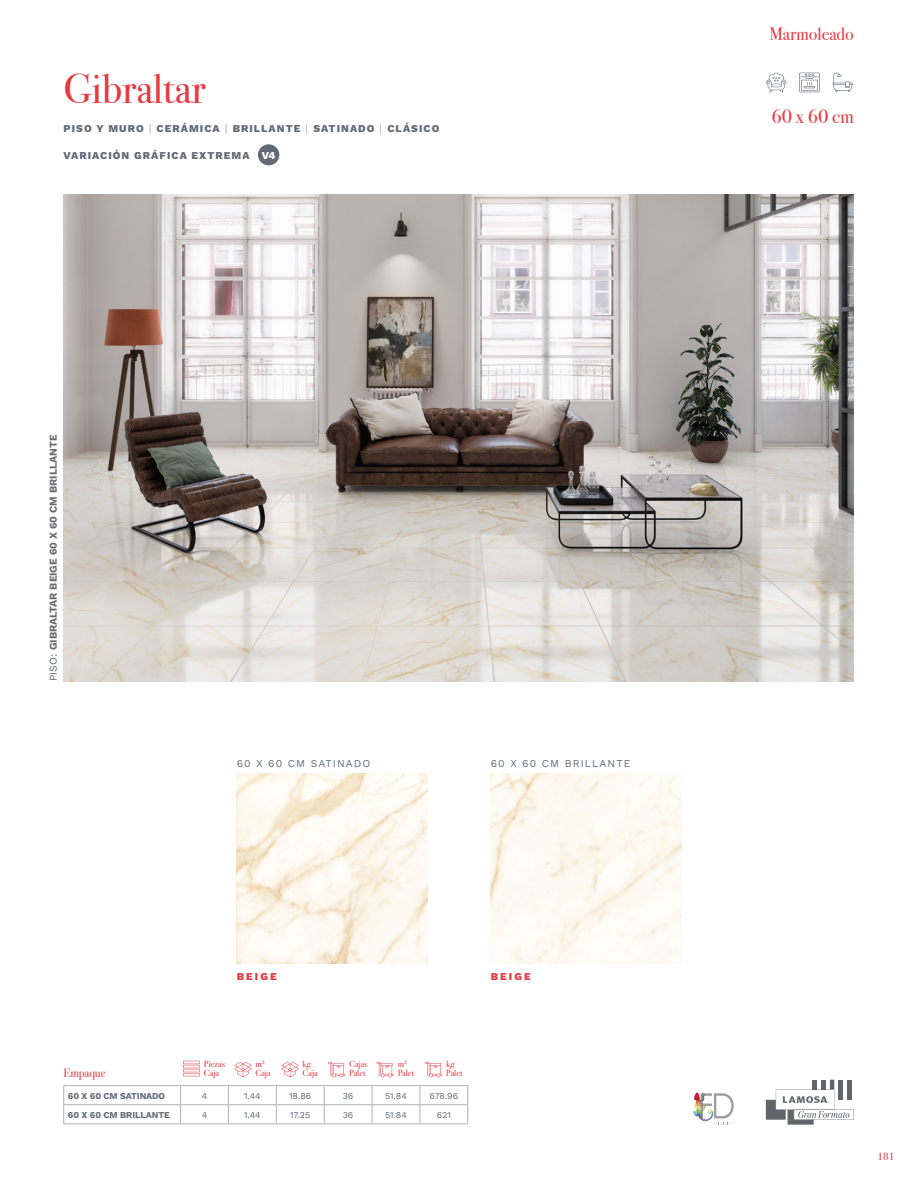
<style>
.page{position:relative;width:918px;height:1188px;background:#fff}
.page>*{position:absolute;margin:0;border:0;box-sizing:border-box;transform-origin:0 0}
.t1{font:42px "Bodoni Svty Two ITCTT";color:#e83943}
.t2{font:19.5px "Bodoni Svty Two ITCTT";color:#e83943}
.t3{font:18px "Bodoni Svty Two ITCTT";color:#e83943}
.t4{font:12px "Bodoni Svty Two ITCTT";color:#e83943}
.t5{font:800 10.5px "Work Sans";letter-spacing:.1em;color:#626b75}
.t6{font:700 10.5px "Work Sans";color:#626b75}
.t7{font:10.5px "Work Sans";letter-spacing:.1em;color:#626b75}
.t8{font:800 10.5px "Work Sans";letter-spacing:.2em;color:#e83943}
.t9{font:10.5px "Bodoni Svty Two ITCTT";color:#e83943}
.t10{font:800 10.5px "Work Sans";color:#fff}
.t11{font:9px "Bodoni Svty Two ITCTT";color:#e83943}
.t12{font:9px "Work Sans";letter-spacing:-.01em;color:#626b75}
.t13{font:700 9px "Work Sans";letter-spacing:-.01em;color:#626b75}
.s1{font-weight:300}
.s2{font-weight:400}
</style>
<div class="page">
<img style="left:64px;top:195px;width:790px;height:486px">
<svg style="left:281px;top:1062px;width:18px;height:15px"></svg>
<svg style="left:234px;top:1062px;width:18px;height:15px"></svg>
<svg style="left:328px;top:1062px;width:17px;height:15px"></svg>
<svg style="left:376px;top:1062px;width:18px;height:15px"></svg>
<svg style="left:425px;top:1062px;width:17px;height:15px"></svg>
<hr style="left:183px;top:1073px;width:17px;height:3px;background:#e83943">
<hr style="left:183px;top:1069px;width:17px;height:3px;background:#e83943">
<hr style="left:183px;top:1065px;width:17px;height:3px;background:#e83943">
<hr style="left:183px;top:1061px;width:17px;height:3px;background:#e83943">
<svg style="left:63px;top:1086px;width:1px;height:37px"></svg>
<svg style="left:467px;top:1086px;width:1px;height:37px"></svg>
<svg style="left:180px;top:1086px;width:1px;height:37px"></svg>
<svg style="left:228px;top:1086px;width:1px;height:37px"></svg>
<svg style="left:276px;top:1086px;width:1px;height:37px"></svg>
<svg style="left:324px;top:1086px;width:1px;height:37px"></svg>
<svg style="left:372px;top:1086px;width:1px;height:37px"></svg>
<svg style="left:420px;top:1086px;width:1px;height:37px"></svg>
<hr style="left:63px;top:1085px;width:118px;height:1px;background:#b3b2b2">
<hr style="left:181px;top:1085px;width:47px;height:1px;background:#b3b2b2">
<hr style="left:228px;top:1085px;width:48px;height:1px;background:#b3b2b2">
<hr style="left:276px;top:1085px;width:48px;height:1px;background:#b3b2b2">
<hr style="left:324px;top:1085px;width:48px;height:1px;background:#b3b2b2">
<hr style="left:372px;top:1085px;width:48px;height:1px;background:#b3b2b2">
<hr style="left:420px;top:1085px;width:48px;height:1px;background:#b3b2b2">
<hr style="left:63px;top:1104px;width:118px;height:1px;background:#b3b2b2">
<hr style="left:181px;top:1104px;width:47px;height:1px;background:#b3b2b2">
<hr style="left:228px;top:1104px;width:48px;height:1px;background:#b3b2b2">
<hr style="left:276px;top:1104px;width:48px;height:1px;background:#b3b2b2">
<hr style="left:324px;top:1104px;width:48px;height:1px;background:#b3b2b2">
<hr style="left:372px;top:1104px;width:48px;height:1px;background:#b3b2b2">
<hr style="left:420px;top:1104px;width:48px;height:1px;background:#b3b2b2">
<hr style="left:63px;top:1123px;width:118px;height:1px;background:#b3b2b2">
<hr style="left:181px;top:1123px;width:47px;height:1px;background:#b3b2b2">
<hr style="left:228px;top:1123px;width:48px;height:1px;background:#b3b2b2">
<hr style="left:276px;top:1123px;width:48px;height:1px;background:#b3b2b2">
<hr style="left:324px;top:1123px;width:48px;height:1px;background:#b3b2b2">
<hr style="left:372px;top:1123px;width:48px;height:1px;background:#b3b2b2">
<hr style="left:420px;top:1123px;width:48px;height:1px;background:#b3b2b2">
<div style="left:258px;top:144px;width:21px;height:21px;background:#626b75;border-radius:50%"></div>
<svg style="left:832px;top:73px;width:21px;height:19px"></svg>
<svg style="left:766px;top:72px;width:20px;height:20px"></svg>
<svg style="left:799px;top:73px;width:21px;height:19px"></svg>
<svg style="left:693px;top:1092px;width:41px;height:32px"></svg>
<div style="left:812px;top:1080px;width:5px;height:10px;background:#63656a"></div>
<hr style="left:821px;top:1080px;width:4px;height:10px;background:#63656a">
<hr style="left:830px;top:1080px;width:4px;height:10px;background:#63656a">
<hr style="left:839px;top:1080px;width:4px;height:20px;background:#63656a">
<hr style="left:848px;top:1080px;width:4px;height:20px;background:#63656a">
<svg style="left:766px;top:1090px;width:88px;height:35px"></svg>
<img style="left:237px;top:774px;width:190px;height:190px">
<img style="left:491px;top:774px;width:190px;height:190px">
<p class="t1" style="left:64px;top:54px;width:144px">Gibraltar</p>
<p class="t5" style="left:64px;top:120px;width:377px">PISO Y MURO <span class="s1">|</span> CERÁMICA <span class="s1">|</span> BRILLANTE <span class="s1">|</span> SATINADO <span class="s1">|</span> CLÁSICO</p>
<p class="t5" style="left:64px;top:147px;width:188px">VARIACIÓN GRÁFICA EXTREMA</p>
<p class="t10" style="left:262px;top:147px;width:15px">V4</p>
<p class="t6" style="left:45px;top:681px;width:248px;rotate:-90deg"><span class="s2">PISO:</span> GIBRALTAR BEIGE 60 X 60 CM BRILLANTE</p>
<p class="t7" style="left:237px;top:756px;width:135px">60 X 60 CM SATINADO</p>
<p class="t7" style="left:491px;top:756px;width:141px">60 X 60 CM BRILLANTE</p>
<p class="t8" style="left:237px;top:969px;width:41px">BEIGE</p>
<p class="t8" style="left:491px;top:969px;width:41px">BEIGE</p>
<p class="t4" style="left:63px;top:1063px;width:44px">Empaque</p>
<p class="t11" style="left:204px;top:1056px;width:23px">Piezas</p>
<p class="t11" style="left:204px;top:1065px;width:17px">Caja</p>
<p class="t11" style="left:256px;top:1056px;width:11px">m<sup>2</sup></p>
<p class="t11" style="left:256px;top:1065px;width:17px">Caja</p>
<p class="t11" style="left:303px;top:1056px;width:10px">kg</p>
<p class="t11" style="left:303px;top:1065px;width:17px">Caja</p>
<p class="t11" style="left:349px;top:1056px;width:20px">Cajas</p>
<p class="t11" style="left:349px;top:1065px;width:18px">Palet</p>
<p class="t11" style="left:398px;top:1056px;width:11px">m<sup>2</sup></p>
<p class="t11" style="left:398px;top:1065px;width:18px">Palet</p>
<p class="t11" style="left:446px;top:1056px;width:10px">kg</p>
<p class="t11" style="left:446px;top:1065px;width:18px">Palet</p>
<p class="t13" style="left:68px;top:1089px;width:99px">60 X 60 CM SATINADO</p>
<p class="t12" style="left:202px;top:1089px;width:7px">4</p>
<p class="t12" style="left:244px;top:1089px;width:18px">1.44</p>
<p class="t12" style="left:289px;top:1089px;width:24px">18.86</p>
<p class="t12" style="left:343px;top:1089px;width:12px">36</p>
<p class="t12" style="left:385px;top:1089px;width:23px">51.84</p>
<p class="t12" style="left:429px;top:1089px;width:30px">678.96</p>
<p class="t13" style="left:68px;top:1109px;width:103px">60 X 60 CM BRILLANTE</p>
<p class="t12" style="left:202px;top:1109px;width:7px">4</p>
<p class="t12" style="left:244px;top:1109px;width:18px">1.44</p>
<p class="t12" style="left:290px;top:1109px;width:22px">17.25</p>
<p class="t12" style="left:343px;top:1109px;width:12px">36</p>
<p class="t12" style="left:385px;top:1109px;width:23px">51.84</p>
<p class="t12" style="left:437px;top:1109px;width:16px">621</p>
<h3 class="t3" style="left:769px;top:19px;width:86px">Marmoleado</h3>
<p class="t2" style="left:771px;top:101px;width:84px">60 x 60 cm</p>
<p class="t9" style="left:878px;top:1148px;width:18px">181</p>
</div>
